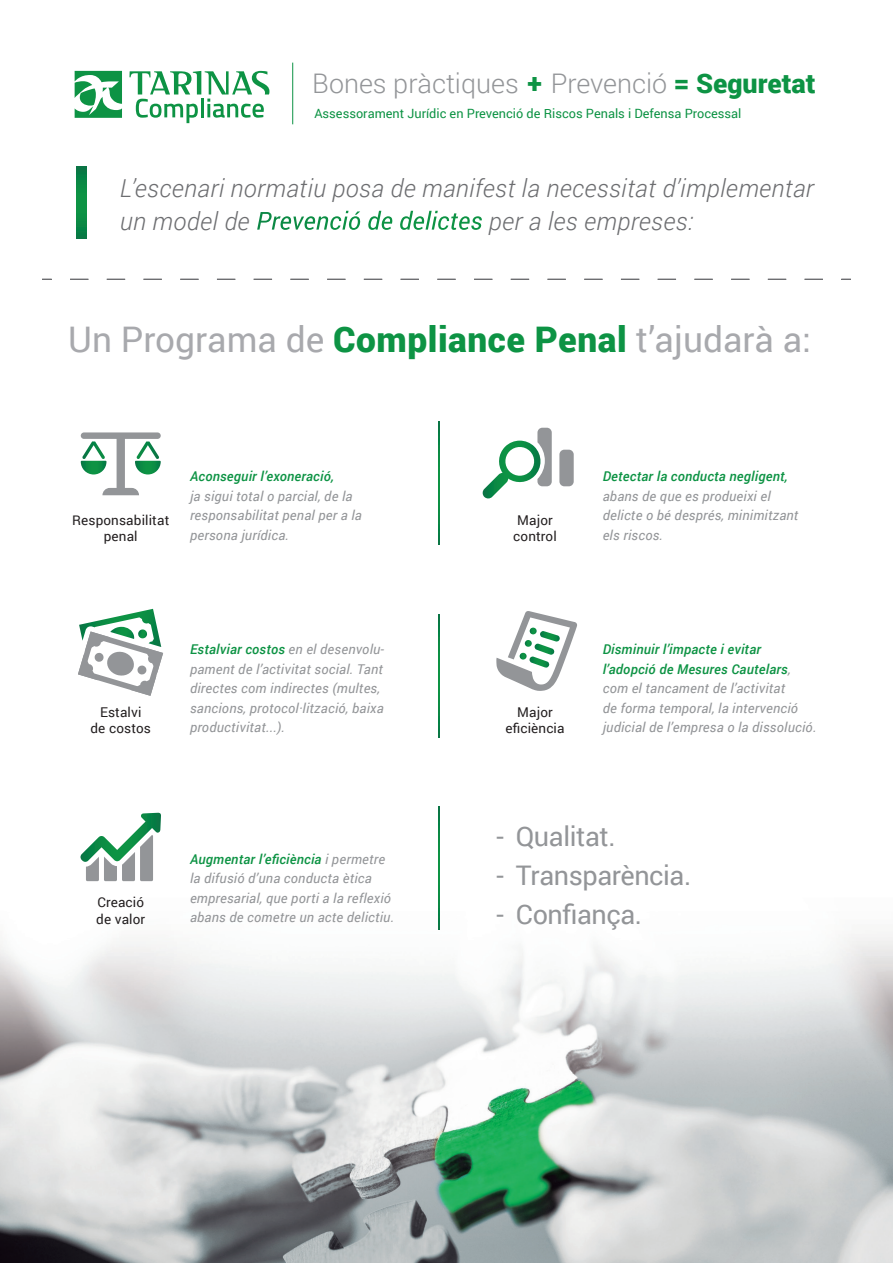
<style>
.page{position:relative;width:893px;height:1263px;background:#fff}
.page>*{position:absolute;margin:0;border:0;box-sizing:border-box;transform-origin:0 0}
.t1{font:35.25px "Roboto";color:#a8a9ad}
.t2{font:27px "Roboto";letter-spacing:-.015em;color:#939598}
.t3{font:300 27px "Roboto";color:#939598}
.t4{font:italic 300 24.75px/33px "Roboto";letter-spacing:.015em;color:#6c6d70}
.t5{font:italic 13.5px/19.5px "Roboto";letter-spacing:.015em;color:#939598}
.t6{font:13.5px/16.2px "Roboto";letter-spacing:.01em;color:#231f20;text-align:center}
.t7{font:italic 500 13.5px "Roboto";letter-spacing:.015em;color:#0d9344}
.t8{font:12.75px "Roboto";color:#0d9344}
.s1{font-weight:900;color:#0d9344}
.s2{font-weight:400;color:#fff}
.s3{font-weight:500;color:#0d9344}
</style>
<div class="page">
<div style="left:81px;top:432px;width:80px;height:7px;background:#939598;border-radius:3px"></div>
<svg style="left:81px;top:437px;width:80px;height:58px"></svg>
<img style="left:0;top:735px;width:893px;height:528px">
<svg style="left:129px;top:71px;width:140px;height:52px"></svg>
<svg style="left:75px;top:71px;width:47px;height:47px"></svg>
<hr style="left:292px;top:63px;width:1px;height:61px;background:#0d9344">
<svg style="left:80px;top:813px;width:81px;height:68px"></svg>
<div style="left:559px;top:450px;width:15px;height:36px;background:#939598;border-radius:5px"></div>
<svg style="left:482px;top:428px;width:70px;height:71px"></svg>
<svg style="left:438px;top:422px;width:1px;height:123px"></svg>
<svg style="left:78px;top:609px;width:85px;height:87px"></svg>
<svg style="left:496px;top:611px;width:81px;height:80px"></svg>
<svg style="left:438px;top:614px;width:1px;height:123px"></svg>
<svg style="left:438px;top:807px;width:1px;height:123px"></svg>
<svg style="left:77px;top:167px;width:9px;height:72px"></svg>
<svg style="left:70px;top:279px;width:753px;height:1px"></svg>
<h2 class="t3" style="left:312px;top:65px;width:505px">Bones pràctiques <span class="s1">+</span> Prevenció <span class="s1">= Seguretat</span></h2>
<p class="t8" style="left:314px;top:104px;width:429px">Assessorament Jurídic en Prevenció de Riscos Penals i Defensa Processal</p>
<h3 class="t4" style="left:120px;top:170px;width:695px">L’escenari normatiu posa de manifest la necessitat d’implementar un model de <span class="s2">Prevenció de delictes</span> per a les empreses:</h3>
<h1 class="t1" style="left:68px;top:315px;width:744px">Un Programa de <span class="s1">Compliance Penal</span> t’ajudarà a:</h1>
<p class="t6" style="left:72px;top:511px;width:99px">Responsabilitat penal</p>
<p class="t7" style="left:190px;top:467px;width:145px">Aconseguir l’exoneració,</p>
<p class="t5" style="left:190px;top:486px;width:173px">ja sigui total o parcial, de la responsabilitat penal per a la persona jurídica.</p>
<p class="t6" style="left:90px;top:704px;width:62px">Estalvi<br>de costos</p>
<p class="t5" style="left:190px;top:639px;width:196px"><span class="s3">Estalviar costos</span> en el desenvolu&shy;pament de l’activitat social. Tant directes com indirectes (multes, sancions, protocol·lització, baixa productivitat...).</p>
<p class="t6" style="left:96px;top:894px;width:50px;text-align:left">Creació de valor</p>
<p class="t5" style="left:190px;top:849px;width:206px"><span class="s3">Augmentar l’eficiència</span> i permetre la difusió d’una conducta ètica empresarial, que porti a la reflexió abans de cometre un acte delictiu.</p>
<p class="t6" style="left:513px;top:511px;width:45px;text-align:left">Major control</p>
<p class="t7" style="left:603px;top:467px;width:186px">Detectar la conducta negligent,</p>
<p class="t5" style="left:603px;top:486px;width:197px">abans de que es produeixi el delicte o bé després, minimitzant els riscos.</p>
<p class="t6" style="left:505px;top:704px;width:61px">Major eficiència</p>
<p class="t5" style="left:603px;top:639px;width:215px"><span class="s3">Disminuir l’impacte i evitar l’adopció de Mesures Cautelars</span>, com el tancament de l’activitat<br>de forma temporal, la intervenció judicial de l’empresa o la dissolució.</p>
<h2 class="t2" style="left:496px;top:817px;width:121px">- Qualitat.</h2>
<h2 class="t2" style="left:496px;top:856px;width:196px">- Transparència.</h2>
<h2 class="t2" style="left:496px;top:895px;width:147px">- Confiança.</h2>
</div>
